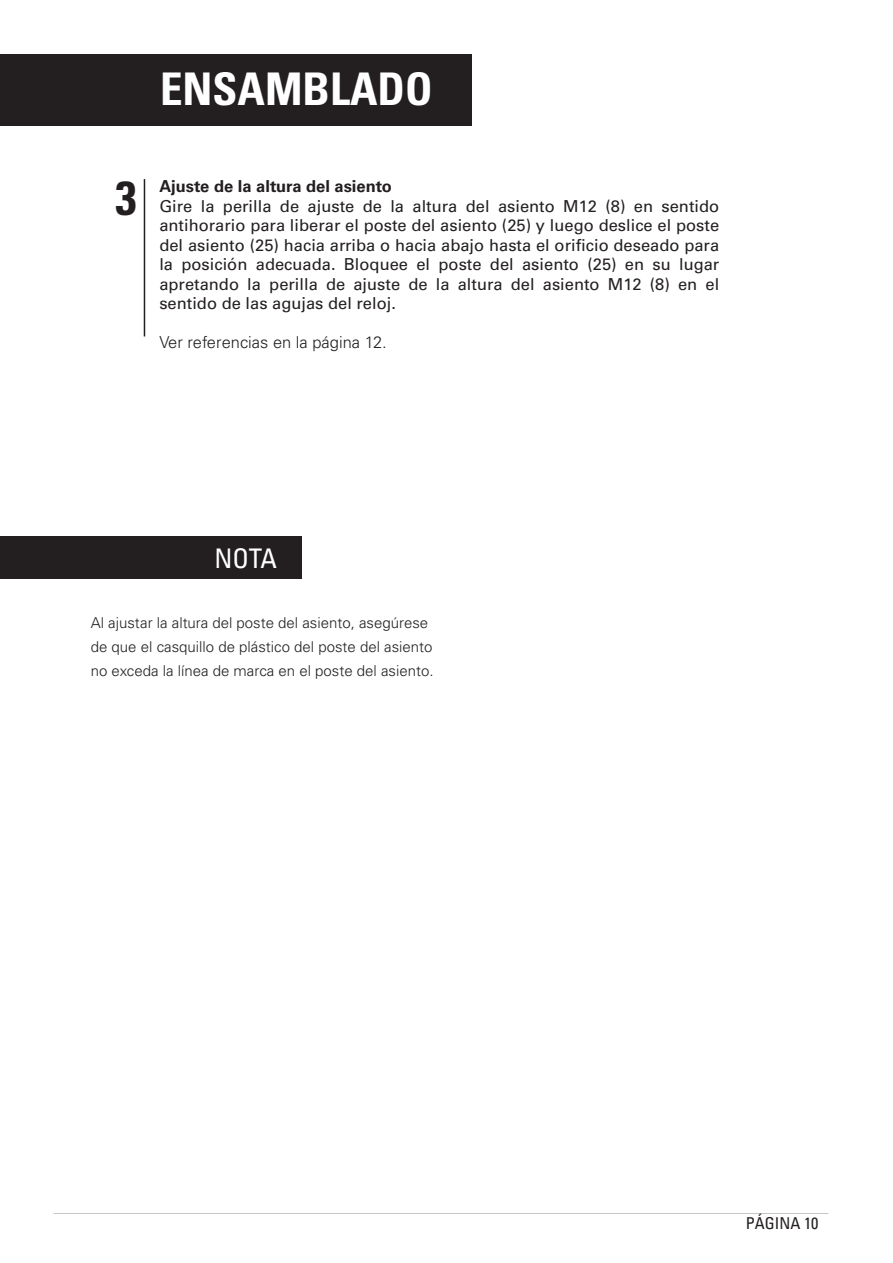
<style>
.page{position:relative;width:893px;height:1263px;background:#fff}
.page>*{position:absolute;margin:0;border:0;box-sizing:border-box;transform-origin:0 0}
.t1{font:700 condensed 47.7px "Univers";color:#231f20}
.t2{font:700 condensed 45px "Univers";color:#fff}
.t3{font:condensed 27px "Univers";color:#fff}
.t4{font:16.5px/19.5px "Univers LT Std";color:#231f20;text-align:justify}
.t5{font:300 16.5px "Univers LT Std";color:#231f20}
.t6{font:700 16.5px "Univers LT Std";color:#231f20}
.t7{font:condensed 16.35px "Univers";color:#231f20}
.t8{font:300 15px/24px "Univers LT Std";color:#231f20}
</style>
<div class="page">
<div style="left:0;top:536px;width:302px;height:43px;background:#231f20"></div>
<div style="left:0;top:54px;width:472px;height:72px;background:#231f20"></div>
<hr style="left:144px;top:179px;width:1px;height:157px;background:#231f20">
<h2 class="t2" style="left:160px;top:61px;width:274px">ENSAMBLADO</h2>
<h1 class="t1" style="left:115px;top:169px;width:23px">3</h1>
<p class="t6" style="left:159px;top:177px;width:234px">Ajuste de la altura del asiento</p>
<p class="t4" style="left:159px;top:196px;width:561px">Gire la perilla de ajuste de la altura del asiento M12 (8) en sentido antihorario para liberar el poste del asiento (25) y luego deslice el poste del asiento (25) hacia arriba o hacia abajo hasta el orificio deseado para la posición adecuada. Bloquee el poste del asiento (25) en su lugar apretando la perilla de ajuste de la altura del asiento M12 (8) en el sentido de las agujas del reloj.</p>
<p class="t5" style="left:159px;top:333px;width:229px">Ver referencias en la página 12.</p>
<h3 class="t3" style="left:214px;top:541px;width:64px">NOTA</h3>
<p class="t8" style="left:91px;top:611px;width:344px">Al ajustar la altura del poste del asiento, asegúrese de que el casquillo de plástico del poste del asiento no exceda la línea de marca en el poste del asiento.</p>
<p class="t7" style="left:746px;top:1213px;width:74px">PÁGINA 10</p>
</div>
